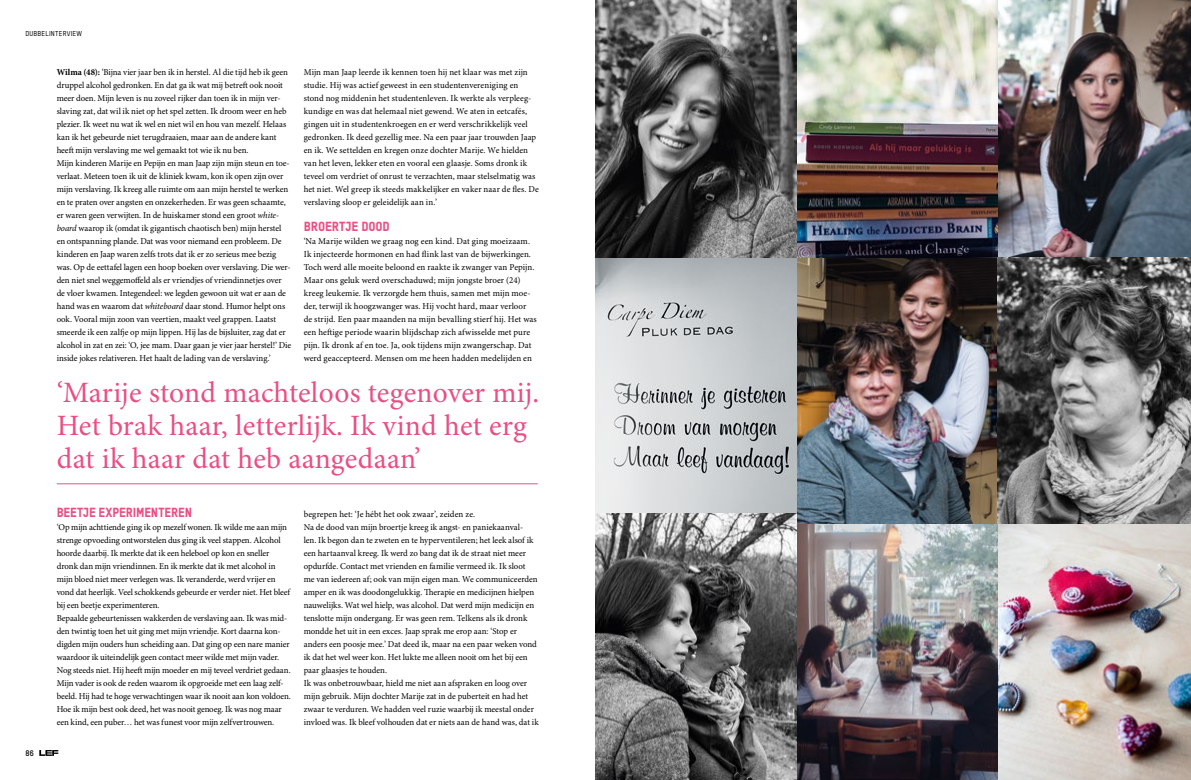
<style>
.page{position:relative;width:1191px;height:780px;background:#fff}
.page>*{position:absolute;margin:0;border:0;box-sizing:border-box;transform-origin:0 0}
.t1{font:29.5px/33px "Minion Pro";letter-spacing:.005em;color:#ea4e82}
.t2{font:13px "TSTAR Headline";letter-spacing:-.01em;color:#ea4e82}
.t3{font:9px/13px "Minion Pro";letter-spacing:-.005em;color:#000}
.t4{font:700 8px "TSTAR";color:#000}
.t5{font:500 7px "TSTAR";letter-spacing:.03em;color:#000}
.s1{font-weight:700}
.s2{font-style:italic}
</style>
<div class="page">
<svg style="left:39px;top:750px;width:19px;height:5px"></svg>
<img style="left:797px;top:523px;width:394px;height:257px">
<img style="left:595px;top:0;width:596px;height:523px">
<img style="left:595px;top:514px;width:202px;height:266px">
<hr style="left:57px;top:483px;width:481px;height:1px;background:#ea4e82">
<p class="t5" style="left:26px;top:29px;width:58px">DUBBELINTERVIEW</p>
<p class="t3" style="left:57px;top:66px;width:236px"><span class="s1">Wilma (48):</span> ‘Bijna vier jaar ben ik in herstel. Al die tijd heb ik geen druppel alcohol gedronken. En dat ga ik wat mij betreft ook nooit meer doen. Mijn leven is nu zoveel rijker dan toen ik in mijn ver&shy;slaving zat, dat wil ik niet op het spel zetten. Ik droom weer en heb plezier. Ik weet nu wat ik wel en niet wil en hou van mezelf. Helaas kan ik het gebeurde niet terugdraaien, maar aan de andere kant heeft mijn verslaving me wel gemaakt tot wie ik nu ben.<br>Mijn kinderen Marije en Pepijn en man Jaap zijn mijn steun en toe&shy;verlaat. Meteen toen ik uit de kliniek kwam, kon ik open zijn over mijn verslaving. Ik kreeg alle ruimte om aan mijn herstel te werken en te praten over angsten en onzekerheden. Er was geen schaamte, er waren geen verwijten. In de huiskamer stond een groot <span class="s2">white&shy;board</span> waarop ik (omdat ik gigantisch chaotisch ben) mijn herstel en ontspanning plande. Dat was voor niemand een probleem. De kinderen en Jaap waren zelfs trots dat ik er zo serieus mee bezig was. Op de eettafel lagen een hoop boeken over verslaving. Die wer&shy;den niet snel weggemoffeld als er vriendjes of vriendinnetjes over de vloer kwamen. Integendeel: we legden gewoon uit wat er aan de hand was en waarom dat <span class="s2">whiteboard</span> daar stond. Humor helpt ons ook. Vooral mijn zoon van veertien, maakt veel grappen. Laatst smeerde ik een zalfje op mijn lippen. Hij las de bijsluiter, zag dat er alcohol in zat en zei: ‘O, jee mam. Daar gaan je vier jaar herstel!’ Die inside jokes relativeren. Het haalt de lading van de verslaving.’</p>
<p class="t3" style="left:304px;top:66px;width:236px">Mijn man Jaap leerde ik kennen toen hij net klaar was met zijn studie. Hij was actief geweest in een studentenvereniging en stond nog middenin het studentenleven. Ik werkte als verpleeg&shy;kundige en was dat helemaal niet gewend. We aten in eetcafés, gingen uit in studentenkroegen en er werd verschrikkelijk veel gedronken. Ik deed gezellig mee. Na een paar jaar trouwden Jaap en ik. We settelden en kregen onze dochter Marije. We hielden van het leven, lekker eten en vooral een glaasje. Soms dronk ik teveel om verdriet of onrust te verzachten, maar stelselmatig was het niet. Wel greep ik steeds makkelijker en vaker naar de fles. De verslaving sloop er geleidelijk aan in.’</p>
<h2 class="t2" style="left:304px;top:218px;width:88px">BROERTJE DOOD</h2>
<p class="t3" style="left:304px;top:235px;width:235px">‘Na Marije wilden we graag nog een kind. Dat ging moeizaam.<br>Ik injecteerde hormonen en had flink last van de bijwerkingen.<br>Toch werd alle moeite beloond en raakte ik zwanger van Pepijn.<br>Maar ons geluk werd overschaduwd; mijn jongste broer (24) kreeg leukemie. Ik verzorgde hem thuis, samen met mijn moe&shy;der, terwijl ik hoogzwanger was. Hij vocht hard, maar verloor de strijd. Een paar maanden na mijn bevalling stierf hij. Het was een heftige periode waarin blijdschap zich afwisselde met pure pijn. Ik dronk af en toe. Ja, ook tijdens mijn zwangerschap. Dat werd geaccepteerd. Mensen om me heen hadden medelijden en</p>
<h1 class="t1" style="left:57px;top:377px;width:484px">‘Marije stond machteloos tegenover mij.<br>Het brak haar, letterlijk. Ik vind het erg dat ik haar dat heb aangedaan’</h1>
<p class="t4" style="left:26px;top:747px;width:10px">86</p>
<h2 class="t2" style="left:57px;top:504px;width:137px">BEETJE EXPERIMENTEREN</h2>
<p class="t3" style="left:57px;top:521px;width:236px">‘Op mijn achttiende ging ik op mezelf wonen. Ik wilde me aan mijn strenge opvoeding ontworstelen dus ging ik veel stappen. Alcohol hoorde daarbij. Ik merkte dat ik een heleboel op kon en sneller dronk dan mijn vriendinnen. En ik merkte dat ik met alcohol in mijn bloed niet meer verlegen was. Ik veranderde, werd vrijer en vond dat heerlijk. Veel schokkends gebeurde er verder niet. Het bleef bij een beetje experimenteren.<br>Bepaalde gebeurtenissen wakkerden de verslaving aan. Ik was mid&shy;den twintig toen het uit ging met mijn vriendje. Kort daarna kon&shy;digden mijn ouders hun scheiding aan. Dat ging op een nare manier waardoor ik uiteindelijk geen contact meer wilde met mijn vader.<br>Nog steeds niet. Hij heeft mijn moeder en mij teveel verdriet gedaan.<br>Mijn vader is ook de reden waarom ik opgroeide met een laag zelf&shy;beeld. Hij had te hoge verwachtingen waar ik nooit aan kon voldoen.<br>Hoe ik mijn best ook deed, het was nooit genoeg. Ik was nog maar een kind, een puber… het was funest voor mijn zelfvertrouwen.</p>
<p class="t3" style="left:304px;top:508px;width:236px">begrepen het: ‘Je hébt het ook zwaar’, zeiden ze.<br>Na de dood van mijn broertje kreeg ik angst- en paniekaanval-<br>len. Ik begon dan te zweten en te hyperventileren; het leek alsof ik een hartaanval kreeg. Ik werd zo bang dat ik de straat niet meer opdurfde. Contact met vrienden en familie vermeed ik. Ik sloot<br>me van iedereen af; ook van mijn eigen man. We communiceerden amper en ik was doodongelukkig. Therapie en medicijnen hielpen nauwelijks. Wat wel hielp, was alcohol. Dat werd mijn medicijn en tenslotte mijn ondergang. Er was geen rem. Telkens als ik dronk mondde het uit in een exces. Jaap sprak me erop aan: ‘Stop er anders een poosje mee.’ Dat deed ik, maar na een paar weken vond ik dat het wel weer kon. Het lukte me alleen nooit om het bij een paar glaasjes te houden.<br>Ik was onbetrouwbaar, hield me niet aan afspraken en loog over mijn gebruik. Mijn dochter Marije zat in de puberteit en had het zwaar te verduren. We hadden veel ruzie waarbij ik meestal onder invloed was. Ik bleef volhouden dat er niets aan de hand was, dat ik</p>
</div>
